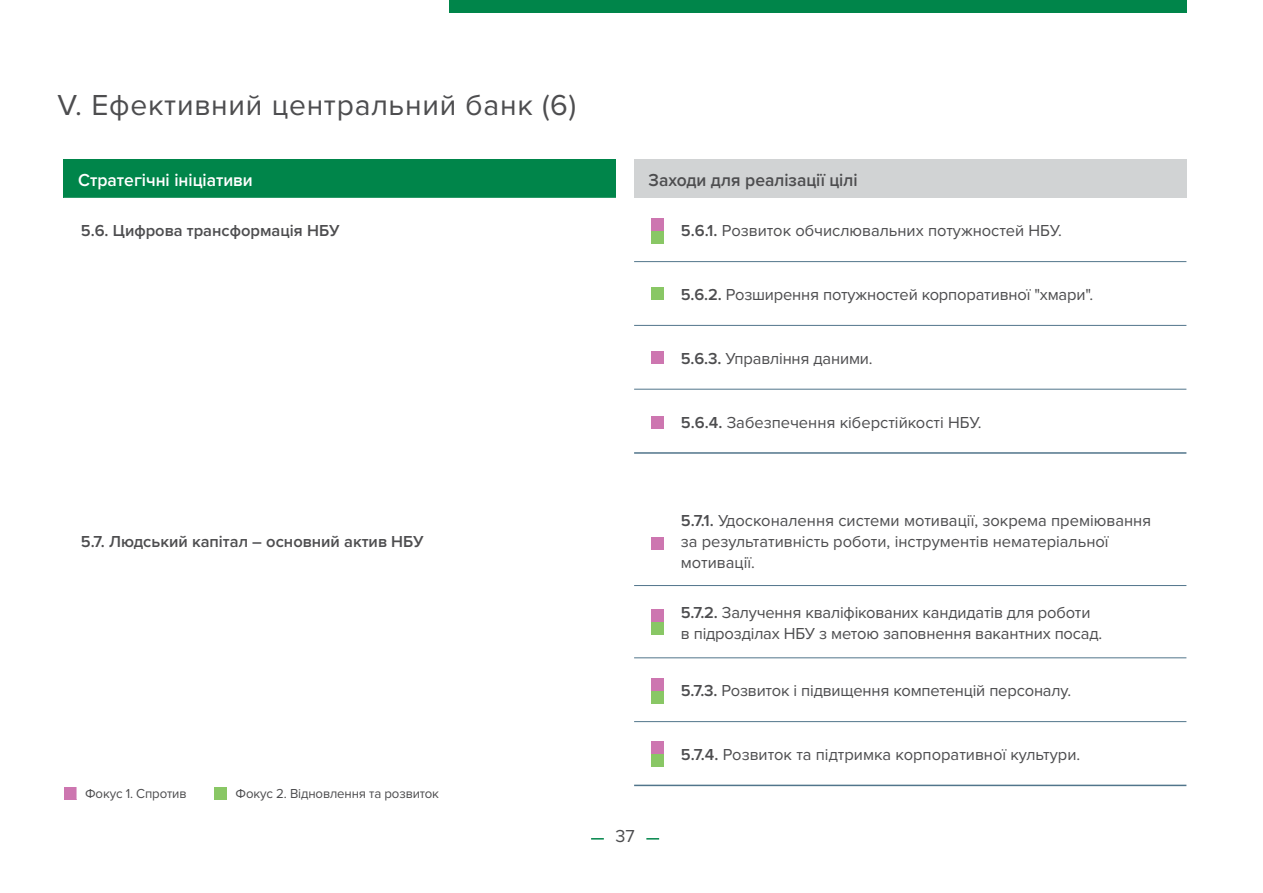
<style>
.page{position:relative;width:1263px;height:893px;background:#fff}
.page>*{position:absolute;margin:0;border:0;box-sizing:border-box;transform-origin:0 0}
.t1{font:30px "Proxima Nova";letter-spacing:.025em;color:#4d4d4f}
.t2{font:600 18px "Proxima Nova";color:#4d4d4f}
.t3{font:600 18px "Proxima Nova";color:#fff}
.t4{font:18px "Proxima Nova";color:#4d4d4f}
.t5{font:16.5px/21px "Proxima Nova";letter-spacing:-.01em;color:#4d4d4f}
.t6{font:600 16.5px "Proxima Nova";color:#4d4d4f}
.t7{font:13.5px "Proxima Nova";letter-spacing:-.01em;color:#4d4d4f}
.s1{font-weight:600}
</style>
<div class="page">
<div style="left:449px;top:0;width:737px;height:13px;background:#00854a"></div>
<svg style="left:591px;top:838px;width:13px;height:1px"></svg>
<svg style="left:646px;top:838px;width:13px;height:1px"></svg>
<div style="left:64px;top:160px;width:552px;height:38px;background:#00854a"></div>
<div style="left:634px;top:160px;width:552px;height:38px;background:#d1d3d4"></div>
<hr style="left:634px;top:261px;width:552px;height:1px;background:#51758b">
<hr style="left:634px;top:325px;width:552px;height:1px;background:#51758b">
<hr style="left:634px;top:389px;width:552px;height:1px;background:#51758b">
<hr style="left:634px;top:452px;width:552px;height:2px;background:#51758b">
<div style="left:651px;top:287px;width:13px;height:13px;background:#89c765"></div>
<div style="left:651px;top:351px;width:13px;height:13px;background:#cd76b0"></div>
<div style="left:651px;top:416px;width:13px;height:13px;background:#cd76b0"></div>
<div style="left:651px;top:218px;width:13px;height:13px;background:#cd76b0"></div>
<div style="left:651px;top:231px;width:13px;height:13px;background:#89c765"></div>
<hr style="left:634px;top:585px;width:552px;height:1px;background:#51758b">
<hr style="left:634px;top:657px;width:552px;height:1px;background:#51758b">
<hr style="left:634px;top:721px;width:552px;height:1px;background:#51758b">
<hr style="left:634px;top:785px;width:552px;height:1px;background:#51758b">
<div style="left:651px;top:537px;width:13px;height:13px;background:#cd76b0"></div>
<div style="left:651px;top:609px;width:13px;height:13px;background:#cd76b0"></div>
<div style="left:651px;top:622px;width:13px;height:13px;background:#89c765"></div>
<div style="left:651px;top:678px;width:13px;height:13px;background:#cd76b0"></div>
<div style="left:651px;top:691px;width:13px;height:13px;background:#89c765"></div>
<div style="left:651px;top:741px;width:13px;height:13px;background:#cd76b0"></div>
<div style="left:651px;top:754px;width:13px;height:13px;background:#89c765"></div>
<div style="left:64px;top:787px;width:13px;height:12px;background:#cd76b0"></div>
<div style="left:214px;top:787px;width:13px;height:12px;background:#89c765"></div>
<h1 class="t1" style="left:57px;top:87px;width:520px">V. Ефективний центральний банк (6)</h1>
<p class="t3" style="left:78px;top:169px;width:176px">Стратегічні ініціативи</p>
<p class="t2" style="left:649px;top:169px;width:210px">Заходи для реалізації цілі</p>
<p class="t6" style="left:81px;top:221px;width:260px">5.6. Цифрова трансформація НБУ</p>
<p class="t5" style="left:681px;top:221px;width:383px"><span class="s1">5.6.1.</span> Розвиток обчислювальних потужностей НБУ.</p>
<p class="t5" style="left:681px;top:284px;width:414px"><span class="s1">5.6.2.</span> Розширення потужностей корпоративної "хмари".</p>
<p class="t5" style="left:681px;top:348px;width:193px"><span class="s1">5.6.3.</span> Управління даними.</p>
<p class="t6" style="left:81px;top:532px;width:344px">5.7. Людський капітал – основний актив НБУ</p>
<p class="t7" style="left:85px;top:786px;width:103px">Фокус 1. Спротив</p>
<p class="t7" style="left:236px;top:786px;width:205px">Фокус 2. Відновлення та розвиток</p>
<p class="t4" style="left:615px;top:825px;width:21px">37</p>
<p class="t5" style="left:681px;top:412px;width:302px"><span class="s1">5.6.4.</span> Забезпечення кіберстійкості НБУ.</p>
<p class="t5" style="left:681px;top:511px;width:472px"><span class="s1">5.7.1.</span> Удосконалення системи мотивації, зокрема преміювання за результативність роботи, інструментів нематеріальної мотивації.</p>
<p class="t5" style="left:681px;top:602px;width:423px"><span class="s1">5.7.2.</span> Залучення кваліфікованих кандидатів для роботи в підрозділах НБУ з метою заповнення вакантних посад.</p>
<p class="t5" style="left:681px;top:681px;width:392px"><span class="s1">5.7.3.</span> Розвиток і підвищення компетенцій персоналу.</p>
<p class="t5" style="left:681px;top:744px;width:401px"><span class="s1">5.7.4.</span> Розвиток та підтримка корпоративної культури.</p>
</div>
